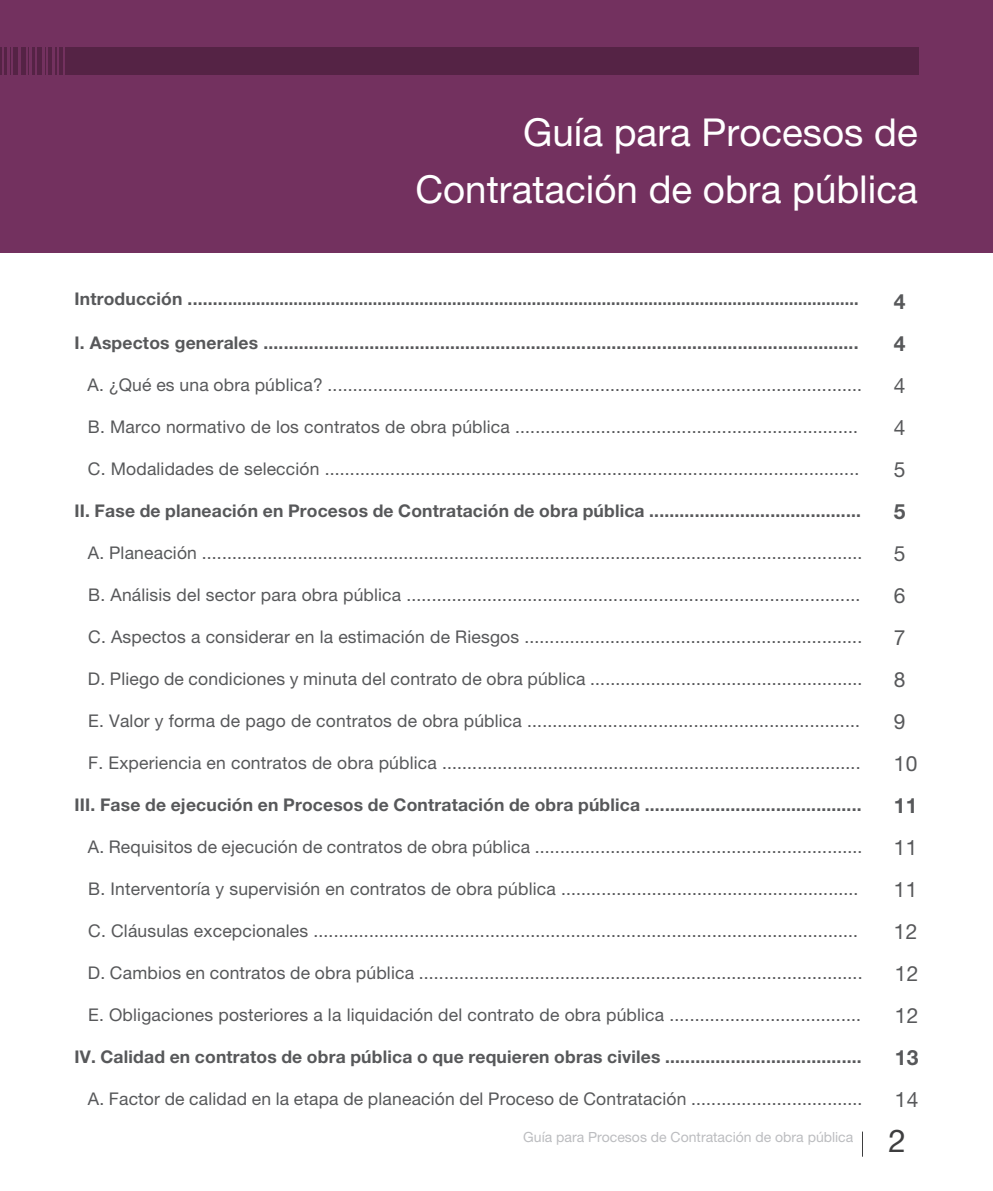
<style>
.page{position:relative;width:993px;height:1191px;background:#fff}
.page>*{position:absolute;margin:0;border:0;box-sizing:border-box;transform-origin:0 0}
.t1{font:38.5px "Helvetica Neue LT Pro";color:#fff}
.t2{font:31.5px "Helvetica Neue LT Pro";color:#3e3e3f}
.body{font:21px "Helvetica Neue LT Pro";letter-spacing:.01em;color:#57585a}
.body-2{font:700 21px "Helvetica Neue LT Pro";color:#57585a}
.body-3{font:17.5px "Helvetica Neue LT Pro";letter-spacing:.01em;color:#57585a}
.body-4{font:700 17.5px "Helvetica Neue LT Pro";letter-spacing:.01em;color:#57585a}
.t3{font:14px "Helvetica Neue LT Pro";color:#bcbdc0}
</style>
<div class="page">
<div style="left:0;top:0;width:992px;height:252px;background:#73315f"></div>
<div style="left:0;top:47px;width:918px;height:27px;background:#552345"></div>
<hr style="left:57px;top:41px;width:1px;height:40px;background:#73315f">
<hr style="left:63px;top:41px;width:1px;height:40px;background:#73315f">
<hr style="left:52px;top:41px;width:3px;height:40px;background:#73315f">
<hr style="left:26px;top:41px;width:2px;height:40px;background:#73315f">
<hr style="left:35px;top:41px;width:2px;height:40px;background:#73315f">
<hr style="left:46px;top:41px;width:2px;height:40px;background:#73315f">
<hr style="left:30px;top:41px;width:2px;height:40px;background:#73315f">
<hr style="left:42px;top:41px;width:2px;height:40px;background:#73315f">
<hr style="left:2px;top:41px;width:2px;height:40px;background:#73315f">
<hr style="left:11px;top:41px;width:2px;height:40px;background:#73315f">
<hr style="left:7px;top:41px;width:3px;height:40px;background:#73315f">
<hr style="left:18px;top:41px;width:3px;height:40px;background:#73315f">
<p class="t1" style="left:523px;top:109px;width:396px">Guía para Procesos de</p>
<p class="t1" style="left:415px;top:166px;width:504px">Contratación de obra pública</p>
<p class="body-4" style="left:74px;top:288px;width:785px">Introducción ...............................................................................................................................................</p>
<p class="body-2" style="left:893px;top:289px;width:13px">4</p>
<p class="body-2" style="left:893px;top:330px;width:13px">4</p>
<p class="body-4" style="left:74px;top:331px;width:785px">I. Aspectos generales ......................................................................................................................</p>
<p class="body-3" style="left:87px;top:374px;width:775px">A. ¿Qué es una obra pública? ..........................................................................................................</p>
<p class="body" style="left:893px;top:373px;width:13px">4</p>
<p class="body" style="left:893px;top:415px;width:13px">4</p>
<p class="body-3" style="left:88px;top:416px;width:771px">B. Marco normativo de los contratos de obra pública ....................................................................</p>
<p class="body-3" style="left:88px;top:458px;width:772px">C. Modalidades de selección ..........................................................................................................</p>
<p class="body" style="left:893px;top:457px;width:13px">5</p>
<p class="body-4" style="left:74px;top:499px;width:787px">II. Fase de planeación en Procesos de Contratación de obra pública ..........................................</p>
<p class="body-2" style="left:893px;top:499px;width:13px">5</p>
<p class="body-3" style="left:88px;top:542px;width:775px">A. Planeación ...................................................................................................................................</p>
<p class="body-3" style="left:88px;top:584px;width:773px">B. Análisis del sector para obra pública ..........................................................................................</p>
<p class="body-3" style="left:88px;top:626px;width:775px">C. Aspectos a considerar en la estimación de Riesgos ...................................................................</p>
<p class="body-3" style="left:88px;top:668px;width:775px">D. Pliego de condiciones y minuta del contrato de obra pública ......................................................</p>
<p class="body-3" style="left:88px;top:710px;width:773px">E. Valor y forma de pago de contratos de obra pública ..................................................................</p>
<p class="body-3" style="left:88px;top:752px;width:773px">F. Experiencia en contratos de obra pública ...................................................................................</p>
<p class="body" style="left:893px;top:541px;width:13px">5</p>
<p class="body" style="left:893px;top:583px;width:13px">6</p>
<p class="body" style="left:893px;top:625px;width:13px">7</p>
<p class="body" style="left:893px;top:667px;width:13px">8</p>
<p class="body" style="left:893px;top:709px;width:13px">9</p>
<p class="body" style="left:893px;top:751px;width:25px">10</p>
<p class="body-4" style="left:74px;top:793px;width:788px">III. Fase de ejecución en Procesos de Contratación de obra pública ...........................................</p>
<p class="body-2" style="left:893px;top:793px;width:25px">11</p>
<p class="body" style="left:893px;top:835px;width:25px">11</p>
<p class="body" style="left:893px;top:877px;width:25px">11</p>
<p class="body" style="left:893px;top:919px;width:25px">12</p>
<p class="body-3" style="left:88px;top:836px;width:775px">A. Requisitos de ejecución de contratos de obra pública .................................................................</p>
<p class="body-3" style="left:88px;top:878px;width:771px">B. Interventoría y supervisión en contratos de obra pública ...........................................................</p>
<p class="body-3" style="left:88px;top:920px;width:771px">C. Cláusulas excepcionales ............................................................................................................</p>
<p class="body-3" style="left:88px;top:962px;width:775px">D. Cambios en contratos de obra pública ........................................................................................</p>
<p class="body-3" style="left:88px;top:1004px;width:774px">E. Obligaciones posteriores a la liquidación del contrato de obra pública ......................................</p>
<p class="body-4" style="left:74px;top:1045px;width:788px">IV. Calidad en contratos de obra pública o que requieren obras civiles .......................................</p>
<p class="body-3" style="left:88px;top:1088px;width:775px">A. Factor de calidad en la etapa de planeación del Proceso de Contratación ..................................</p>
<p class="body" style="left:894px;top:961px;width:25px">12</p>
<p class="body" style="left:894px;top:1003px;width:25px">12</p>
<p class="body-2" style="left:894px;top:1045px;width:25px">13</p>
<p class="body" style="left:894px;top:1087px;width:25px">14</p>
<p class="t3" style="left:523px;top:1128px;width:331px">Guía para Procesos de Contratación de obra pública</p>
<p class="t2" style="left:888px;top:1122px;width:19px">2</p>
</div>
